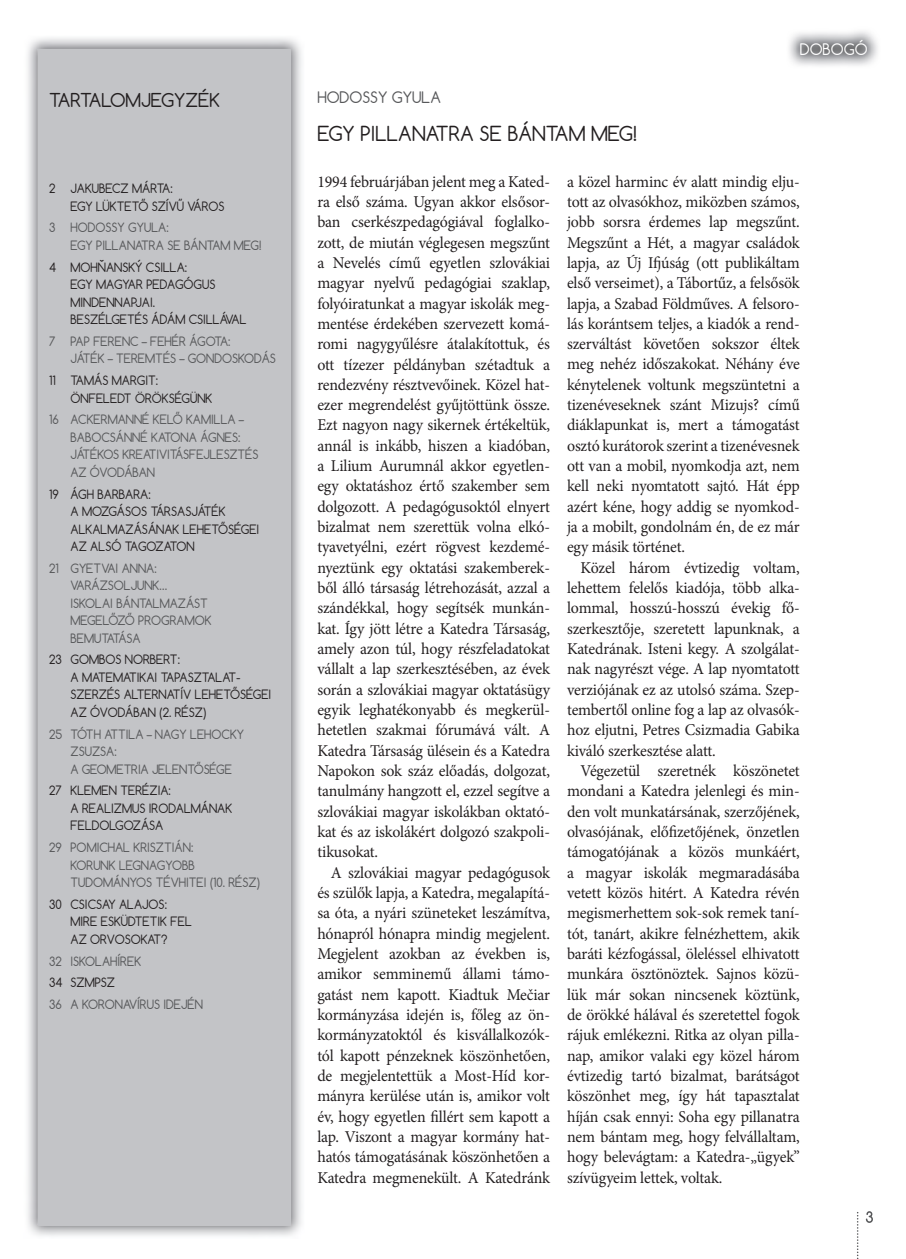
<style>
.page{position:relative;width:906px;height:1259px;background:#fff}
.page>*{position:absolute;margin:0;border:0;box-sizing:border-box;transform-origin:0 0}
.t1{font:19.5px "Comfortaa";color:#231f20}
.t2{font:18px "Comfortaa";color:#231f20}
.t3{font:16.5px/20.2px "Minion Pro";letter-spacing:-.01em;color:#231f20;text-align:justify;scale:.96 1}
.t4{font:15px "Comfortaa";color:#57585a}
.t5{font:15px "Comfortaa";color:#fff}
.t6{font:12.15px/17.4px "Comfortaa";color:#231f20;scale:.96 1}
.t7{font:12.15px/17.4px "Comfortaa";color:#57585a;scale:.96 1}
</style>
<div class="page">
<img style="left:27px;top:38px;width:275px;height:1198px">
<div style="left:38px;top:49px;width:252px;height:1175px;background:#c3c4c7"></div>
<img style="left:789px;top:31px;width:89px;height:35px">
<svg style="left:865px;top:1211px;width:7px;height:11px"></svg>
<svg style="left:857px;top:1212px;width:1px;height:46px"></svg>
<p class="t2" style="left:49px;top:93px;width:172px">TARTALOMJEGYZÉK</p>
<p class="t6" style="left:70px;top:181px;width:162px;text-indent:-21px">2 JAKUBECZ MÁRTA:<br>EGY LÜKTETŐ SZÍVŰ VÁROS</p>
<p class="t7" style="left:70px;top:220px;width:200px;text-indent:-21px">3 HODOSSY GYULA:<br>EGY PILLANATRA SE BÁNTAM MEG!</p>
<p class="t6" style="left:70px;top:259px;width:185px;text-indent:-21px">4 MOHŇANSKÝ CSILLA:<br>EGY MAGYAR PEDAGÓGUS<br>MINDENNAPJAI.<br>BESZÉLGETÉS ÁDÁM CSILLÁVAL</p>
<p class="t7" style="left:70px;top:334px;width:215px;text-indent:-21px">7 PAP FERENC – FEHÉR ÁGOTA:<br>JÁTÉK – TEREMTÉS – GONDOSKODÁS</p>
<p class="t6" style="left:70px;top:373px;width:149px;text-indent:-21px">11 TAMÁS MARGIT:<br>ÖNFELEDT ÖRÖKSÉGÜNK</p>
<p class="t7" style="left:70px;top:412px;width:197px;text-indent:-21px">16 ACKERMANNÉ KELŐ KAMILLA –<br>BABOCSÁNNÉ KATONA ÁGNES:<br>JÁTÉKOS KREATIVITÁSFEJLESZTÉS<br>AZ ÓVODÁBAN</p>
<p class="t6" style="left:70px;top:486px;width:198px;text-indent:-21px">19 ÁGH BARBARA:<br>A MOZGÁSOS TÁRSASJÁTÉK<br>ALKALMAZÁSÁNAK LEHETŐSÉGEI<br>AZ ALSÓ TAGOZATON</p>
<p class="t7" style="left:70px;top:560px;width:148px;text-indent:-21px">21 GYETVAI ANNA:<br>VARÁZSOLJUNK…<br>ISKOLAI BÁNTALMAZÁST<br>MEGELŐZŐ PROGRAMOK<br>BEMUTATÁSA</p>
<p class="t6" style="left:70px;top:652px;width:211px;text-indent:-21px">23 GOMBOS NORBERT:<br>A MATEMATIKAI TAPASZTALAT-<br>SZERZÉS ALTERNATÍV LEHETŐSÉGEI<br>AZ ÓVODÁBAN (2. RÉSZ)</p>
<p class="t7" style="left:70px;top:726px;width:182px;text-indent:-21px">25 TÓTH ATTILA – NAGY LEHOCKY<br>ZSUZSA:<br>A GEOMETRIA JELENTŐSÉGE</p>
<p class="t6" style="left:70px;top:783px;width:170px;text-indent:-21px">27 KLEMEN TERÉZIA:<br>A REALIZMUS IRODALMÁNAK<br>FELDOLGOZÁSA</p>
<p class="t7" style="left:70px;top:840px;width:199px;text-indent:-21px">29 POMICHAL KRISZTIÁN:<br>KORUNK LEGNAGYOBB<br>TUDOMÁNYOS TÉVHITEI (10. RÉSZ)</p>
<p class="t6" style="left:70px;top:896px;width:128px;text-indent:-21px">30 CSICSAY ALAJOS:<br>MIRE ESKÜDTETIK FEL<br>AZ ORVOSOKAT?</p>
<p class="t7" style="left:49px;top:953px;width:97px">32 ISKOLAHÍREK</p>
<p class="t6" style="left:49px;top:975px;width:70px">34 SZMPSZ</p>
<p class="t7" style="left:49px;top:996px;width:162px">36 A KORONAVÍRUS IDEJÉN</p>
<p class="t4" style="left:317px;top:91px;width:125px">HODOSSY GYULA</p>
<p class="t1" style="left:317px;top:125px;width:321px">EGY PILLANATRA SE BÁNTAM MEG!</p>
<p class="t5" style="left:799px;top:43px;width:69px">DOBOGÓ</p>
<p class="t3" style="left:317px;top:172px;width:244px">1994 februárjában jelent meg a Kated&shy;ra első száma. Ugyan akkor elsősor&shy;ban cserkészpedagógiával foglalko&shy;zott, de miután véglegesen megszűnt a Nevelés című egyetlen szlovákiai magyar nyelvű pedagógiai szaklap, folyóiratunkat a magyar iskolák meg&shy;mentése érdekében szervezett komá&shy;romi nagygyűlésre átalakítottuk, és ott tízezer példányban szétadtuk a rendezvény résztvevőinek. Közel hat&shy;ezer megrendelést gyűjtöttünk össze.<br>Ezt nagyon nagy sikernek értékeltük, annál is inkább, hiszen a kiadóban, a Lilium Aurumnál akkor egyetlen&shy;egy oktatáshoz értő szakember sem dolgozott. A pedagógusoktól elnyert bizalmat nem szerettük volna elkó&shy;tyavetyélni, ezért rögvest kezdemé&shy;nyeztünk egy oktatási szakemberek&shy;ből álló társaság létrehozását, azzal a szándékkal, hogy segítsék munkán&shy;kat. Így jött létre a Katedra Társaság, amely azon túl, hogy részfeladatokat vállalt a lap szerkesztésében, az évek során a szlovákiai magyar oktatásügy egyik leghatékonyabb és megkerül&shy;hetetlen szakmai fórumává vált. A Katedra Társaság ülésein és a Katedra Napokon sok száz előadás, dolgozat, tanulmány hangzott el, ezzel segítve a szlovákiai magyar iskolákban oktató&shy;kat és az iskolákért dolgozó szakpoli&shy;tikusokat.</p>
<p class="t3" style="left:317px;top:863px;width:244px;text-indent:13px">A szlovákiai magyar pedagógusok és szülők lapja, a Katedra, megalapítá&shy;sa óta, a nyári szüneteket leszámítva, hónapról hónapra mindig megjelent.<br>Megjelent azokban az években is, amikor semminemű állami támo&shy;gatást nem kapott. Kiadtuk Mečiar kormányzása idején is, főleg az ön&shy;kormányzatoktól és kisvállalkozók&shy;tól kapott pénzeknek köszönhetően, de megjelentettük a Most-Híd kor&shy;mányra kerülése után is, amikor volt év, hogy egyetlen fillért sem kapott a lap. Viszont a magyar kormány hat&shy;hatós támogatásának köszönhetően a Katedra megmenekült. A Katedránk</p>
<p class="t3" style="left:566px;top:172px;width:244px">a közel harminc év alatt mindig elju&shy;tott az olvasókhoz, miközben számos, jobb sorsra érdemes lap megszűnt.<br>Megszűnt a Hét, a magyar családok lapja, az Új Ifjúság (ott publikáltam első verseimet), a Tábortűz, a felsősök lapja, a Szabad Földműves. A felsoro&shy;lás korántsem teljes, a kiadók a rend&shy;szerváltást követően sokszor éltek meg nehéz időszakokat. Néhány éve kénytelenek voltunk megszüntetni a tizenéveseknek szánt Mizujs? című diáklapunkat is, mert a támogatást osztó kurátorok szerint a tizenévesnek ott van a mobil, nyomkodja azt, nem kell neki nyomtatott sajtó. Hát épp azért kéne, hogy addig se nyomkod&shy;ja a mobilt, gondolnám én, de ez már egy másik történet.</p>
<p class="t3" style="left:566px;top:558px;width:244px;text-indent:13px">Közel három évtizedig voltam, lehettem felelős kiadója, több alka&shy;lommal, hosszú-hosszú évekig fő&shy;szerkesztője, szeretett lapunknak, a Katedrának. Isteni kegy. A szolgálat&shy;nak nagyrészt vége. A lap nyomtatott verziójának ez az utolsó száma. Szep&shy;tembertől online fog a lap az olvasók&shy;hoz eljutni, Petres Csizmadia Gabika kiváló szerkesztése alatt.</p>
<p class="t3" style="left:566px;top:761px;width:244px;text-indent:13px">Végezetül szeretnék köszönetet mondani a Katedra jelenlegi és min&shy;den volt munkatársának, szerzőjének, olvasójának, előfizetőjének, önzetlen támogatójának a közös munkáért, a magyar iskolák megmaradásába vetett közös hitért. A Katedra révén megismerhettem sok-sok remek taní&shy;tót, tanárt, akikre felnézhettem, akik baráti kézfogással, öleléssel elhivatott munkára ösztönöztek. Sajnos közü&shy;lük már sokan nincsenek köztünk, de örökké hálával és szeretettel fogok rájuk emlékezni. Ritka az olyan pilla&shy;nap, amikor valaki egy közel három évtizedig tartó bizalmat, barátságot köszönhet meg, így hát tapasztalat híján csak ennyi: Soha egy pillanatra nem bántam meg, hogy felvállaltam, hogy belevágtam: a Katedra-„ügyek” szívügyeim lettek, voltak.</p>
</div>
